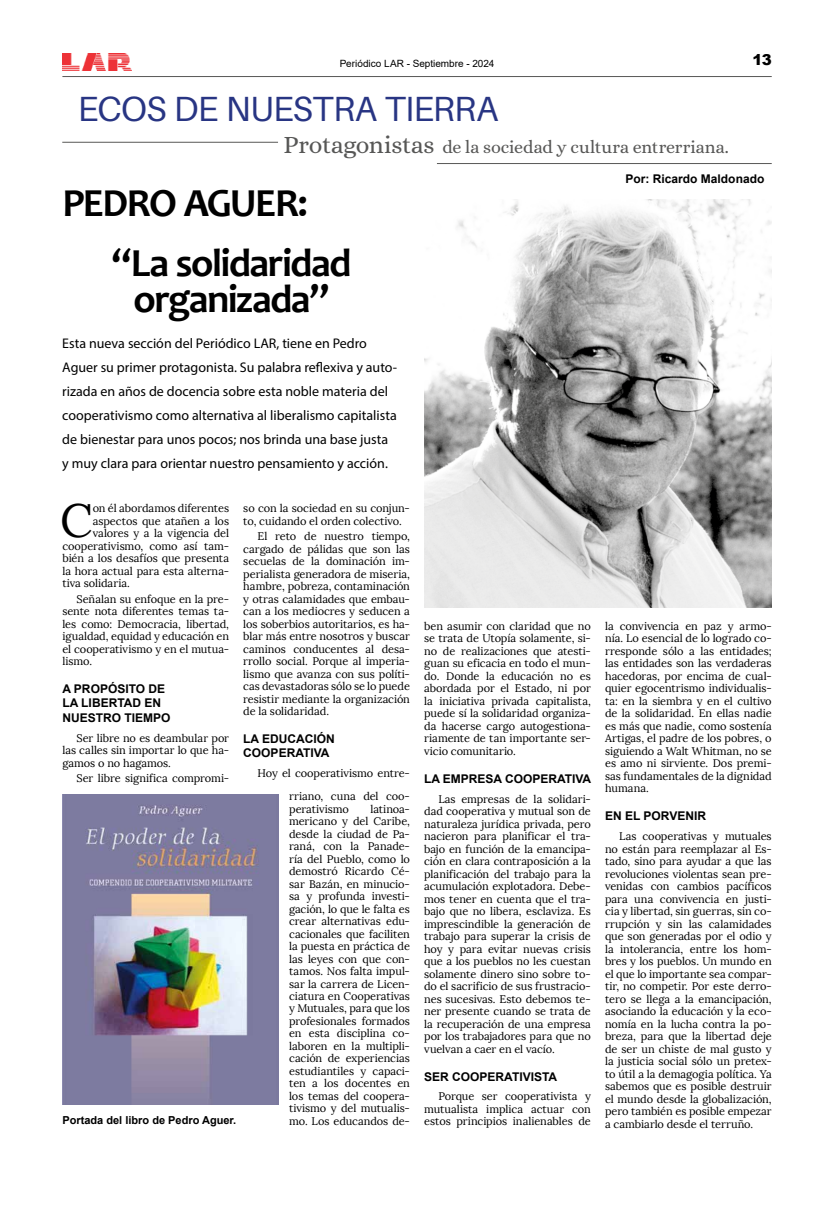
<style>
.page{position:relative;width:837px;height:1205px;background:#fff}
.page>*{position:absolute;margin:0;border:0;box-sizing:border-box;transform-origin:0 0}
.t1{font:46.7px "Lora";color:#000}
.t2{font:700 40px/36px "Candara";letter-spacing:-.035em;color:#000;text-align:center}
.t3{font:35px "Aileron";letter-spacing:-.025em;color:#283583}
.t4{font:18px "Alice";letter-spacing:-.005em;color:#575756}
.t5{font:900 15px "Arial";color:#000}
.t6{font:14px/24px "Myriad Pro";color:#000}
.t7{font:700 12px/14.4px "Arial";color:#000}
.t8{font:11px/12.5px "Lora";letter-spacing:-.005em;color:#000;text-align:justify}
.t9{font:700 11px "Arial";color:#000}
.t10{font:10px "Arial";color:#000}
.s1{font-size:25px}
</style>
<div class="page">
<img style="left:62px;top:54px;width:69px;height:17px">
<hr style="left:62px;top:76px;width:709px;height:1px;background:#575756">
<hr style="left:62px;top:142px;width:216px;height:1px;background:#575756">
<hr style="left:437px;top:163px;width:334px;height:1px;background:#575756">
<img style="left:424px;top:200px;width:347px;height:407px">
<img style="left:62px;top:794px;width:216px;height:310px">
<p class="t10" style="left:339px;top:56px;width:156px">Periódico LAR - Septiembre - 2024</p>
<h3 class="t5" style="left:752px;top:48px;width:21px">13</h3>
<h3 class="t3" style="left:78px;top:89px;width:422px">ECOS DE NUESTRA TIERRA</h3>
<h3 class="t4" style="left:283px;top:137px;width:447px"><span class="s1">Protagonistas</span> de la sociedad y cultura entrerriana.</h3>
<h2 class="t2" style="left:62px;top:185px;width:247px">PEDRO AGUER:</h2>
<p class="t7" style="left:625px;top:172px;width:140px">Por: Ricardo Maldonado</p>
<h2 class="t2" style="left:112px;top:245px;width:241px">“La solidaridad organizada”</h2>
<p class="t6" style="left:62px;top:331px;width:336px">Esta nueva sección del Periódico LAR, tiene en Pedro Aguer su primer protagonista. Su palabra reflexiva y auto&shy;rizada en años de docencia sobre esta noble materia del cooperativismo como alternativa al liberalismo capitalista de bienestar para unos pocos; nos brinda una base justa y muy clara para orientar nuestro pensamiento y acción.</p>
<h1 class="t1" style="left:60px;top:492px;width:34px">C</h1>
<p class="t8" style="left:93px;top:502px;width:138px">on él abordamos diferentes</p>
<p class="t8" style="left:93px;top:515px;width:138px">aspectos que atañen a los</p>
<p class="t8" style="left:93px;top:527px;width:138px">valores y a la vigencia del</p>
<p class="t8" style="left:62px;top:540px;width:168px">cooperativismo, como así tam-</p>
<p class="t8" style="left:62px;top:552px;width:168px">bién a los desafíos que presenta</p>
<p class="t8" style="left:62px;top:565px;width:168px">la hora actual para esta alterna-</p>
<p class="t8" style="left:62px;top:577px;width:69px">tiva solidaria.</p>
<p class="t8" style="left:62px;top:592px;width:168px;text-indent:14px">Señalan su enfoque en la pre&shy;sente nota diferentes temas ta&shy;les como: Democracia, libertad, igualdad, equidad y educación en el cooperativismo y en el mutua&shy;lismo.</p>
<p class="t7" style="left:62px;top:681px;width:110px">A PROPÓSITO DE<br>LA LIBERTAD EN<br>NUESTRO TIEMPO</p>
<p class="t8" style="left:62px;top:731px;width:168px;text-indent:14px">Ser libre no es deambular por las calles sin importar lo que ha&shy;gamos o no hagamos.</p>
<p class="t8" style="left:77px;top:772px;width:154px">Ser libre significa compromi-</p>
<p class="t8" style="left:243px;top:502px;width:168px">so con la sociedad en su conjun&shy;to, cuidando el orden colectivo.</p>
<p class="t8" style="left:243px;top:530px;width:168px;text-indent:14px">El reto de nuestro tiempo, cargado de pálidas que son las secuelas de la dominación im&shy;perialista generadora de miseria, hambre, pobreza, contaminación y otras calamidades que embau&shy;can a los mediocres y seducen a los soberbios autoritarios, es ha&shy;blar más entre nosotros y buscar caminos conducentes al desa&shy;rrollo social. Porque al imperia&shy;lismo que avanza con sus políti&shy;cas devastadoras sólo se lo puede resistir mediante la organización de la solidaridad.</p>
<p class="t7" style="left:243px;top:731px;width:93px">LA EDUCACIÓN<br>COOPERATIVA</p>
<p class="t8" style="left:257px;top:767px;width:154px">Hoy el cooperativismo entre-</p>
<p class="t8" style="left:289px;top:790px;width:122px">rriano, cuna del coo&shy;perativismo</p>
<p class="t8" style="left:289px;top:802px;width:122px;text-indent:81px">latinoa&shy;mericano y del Caribe, desde la ciudad de Pa&shy;raná, con la Panade&shy;ría del Pueblo, como lo demostró Ricardo Cé&shy;sar Bazán, en minucio&shy;sa y profunda investi&shy;gación, lo que le falta es crear alternativas edu&shy;cacionales que faciliten la puesta en práctica de las leyes con que con&shy;tamos. Nos falta impul&shy;sar la carrera de Licen&shy;ciatura en Cooperativas y Mutuales, para que los profesionales formados en esta disciplina co&shy;laboren en la multipli&shy;cación de experiencias estudiantiles y capaci&shy;ten a los docentes en los temas del coopera&shy;tivismo y del mutualis-</p>
<p class="t9" style="left:62px;top:1112px;width:175px">Portada del libro de Pedro Aguer.</p>
<p class="t8" style="left:289px;top:1115px;width:122px">mo. Los educandos de-</p>
<p class="t8" style="left:424px;top:620px;width:168px">ben asumir con claridad que no se trata de Utopía solamente, si&shy;no de realizaciones que atesti&shy;guan su eficacia en todo el mun&shy;do. Donde la educación no es abordada por el Estado, ni por la iniciativa privada capitalista, puede sí la solidaridad organiza&shy;da hacerse cargo autogestiona&shy;riamente de tan importante ser&shy;vicio comunitario.</p>
<p class="t7" style="left:424px;top:771px;width:168px">LA EMPRESA COOPERATIVA</p>
<p class="t8" style="left:424px;top:792px;width:168px;text-indent:14px">Las empresas de la solidari&shy;dad cooperativa y mutual son de naturaleza jurídica privada, pero nacieron para planificar el tra&shy;bajo en función de la emancipa&shy;ción en clara contraposición a la planificación del trabajo para la acumulación explotadora. Debe&shy;mos tener en cuenta que el tra&shy;bajo que no libera, esclaviza. Es imprescindible la generación de trabajo para superar la crisis de hoy y para evitar nuevas crisis que a los pueblos no les cuestan solamente dinero sino sobre to&shy;do el sacrificio de sus frustracio&shy;nes sucesivas. Esto debemos te&shy;ner presente cuando se trata de la recuperación de una empresa por los trabajadores para que no vuelvan a caer en el vacío.</p>
<p class="t7" style="left:424px;top:1069px;width:134px">SER COOPERATIVISTA</p>
<p class="t8" style="left:424px;top:1090px;width:168px;text-indent:14px">Porque ser cooperativista y mutualista implica actuar con estos principios inalienables de</p>
<p class="t8" style="left:604px;top:620px;width:168px">la convivencia en paz y armo&shy;nía. Lo esencial de lo logrado co&shy;rresponde sólo a las entidades; las entidades son las verdaderas hacedoras, por encima de cual&shy;quier egocentrismo individualis&shy;ta: en la siembra y en el cultivo de la solidaridad. En ellas nadie es más que nadie, como sostenía Artigas, el padre de los pobres, o siguiendo a Walt Whitman, no se es amo ni sirviente. Dos premi&shy;sas fundamentales de la dignidad humana.</p>
<p class="t7" style="left:604px;top:809px;width:102px">EN EL PORVENIR</p>
<p class="t8" style="left:604px;top:830px;width:168px;text-indent:14px">Las cooperativas y mutuales no están para reemplazar al Es&shy;tado, sino para ayudar a que las revoluciones violentas sean pre&shy;venidas con cambios pacíficos para una convivencia en justi&shy;cia y libertad, sin guerras, sin co&shy;rrupción y sin las calamidades que son generadas por el odio y la intolerancia, entre los hom&shy;bres y los pueblos. Un mundo en el que lo importante sea compar&shy;tir, no competir. Por este derro&shy;tero se llega a la emancipación, asociando la educación y la eco&shy;nomía en la lucha contra la po&shy;breza, para que la libertad deje de ser un chiste de mal gusto y la justicia social sólo un pretex&shy;to útil a la demagogia política. Ya sabemos que es posible destruir el mundo desde la globalización, pero también es posible empezar a cambiarlo desde el terruño.</p>
</div>
